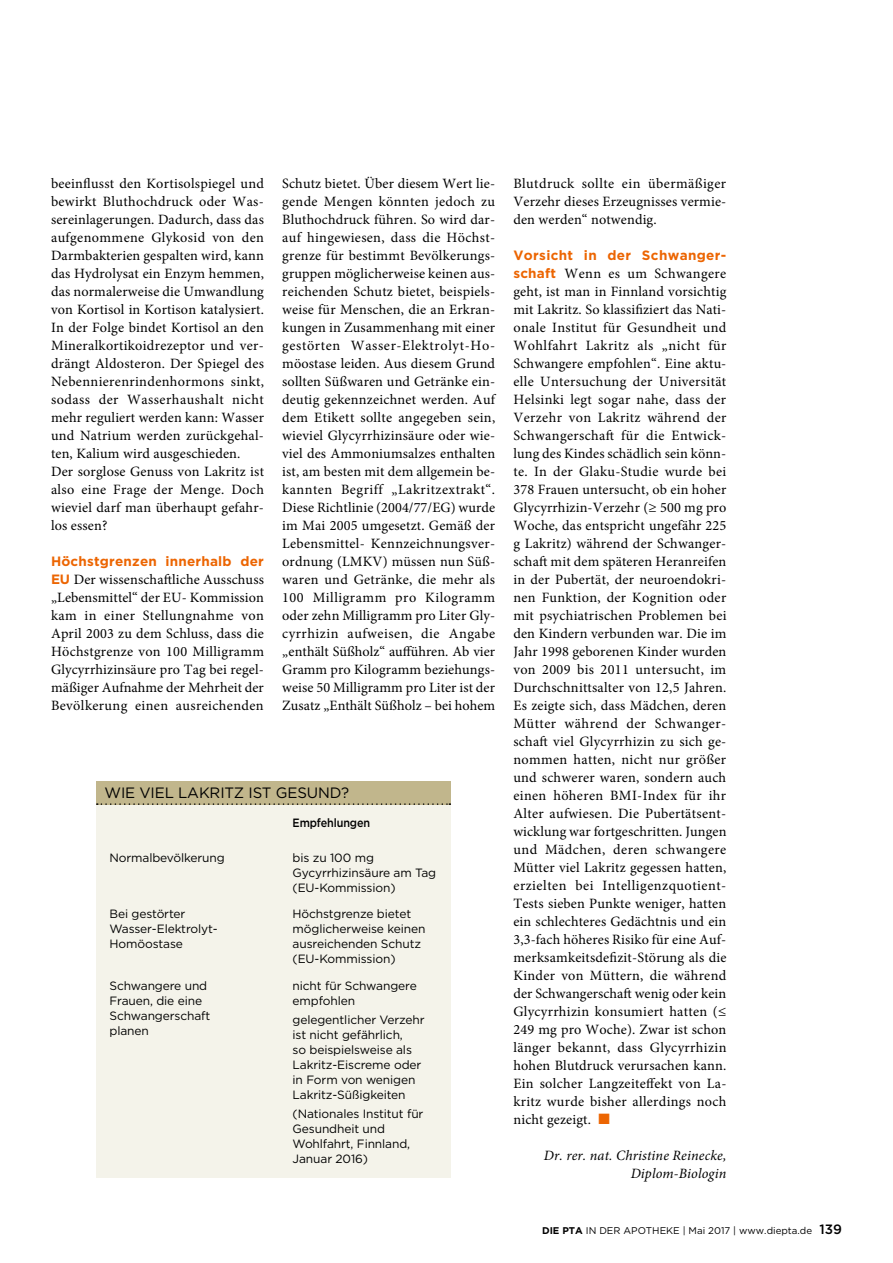
<style>
.page{position:relative;width:893px;height:1263px;background:#fff}
.page>*{position:absolute;margin:0;border:0;box-sizing:border-box;transform-origin:0 0}
.t1{font:15px "Gotham";letter-spacing:-.01em;color:#000}
.Praxis_Grundtext{font:14.25px/18px "Minion Pro";letter-spacing:.01em;color:#000;text-align:justify}
.Praxis_Autor{font:italic 14.25px/18px "Minion Pro";letter-spacing:.01em;color:#000;text-align:right}
.Praxis_Grundtext-2{font:700 13.5px "Gotham";letter-spacing:.015em;color:#ec6502}
.t2{font:12px/15px "Gotham";letter-spacing:-.01em;color:#000}
.t3{font:500 12px "Gotham";letter-spacing:-.01em;color:#000;scale:.9 1}
.t4{font:9.75px "Gotham";color:#000}
.s1{font-family:"Gotham";font-weight:700;font-size:13.5px;color:#ec6502}
.s2{color:#ec6502}
.s3{font-weight:700}
.s4{font-weight:500;font-size:13.5px}
</style>
<div class="page">
<div style="left:96px;top:782px;width:354px;height:396px;background:#f4f3ea"></div>
<div style="left:96px;top:782px;width:354px;height:23px;background:#c1b68c"></div>
<svg style="left:97px;top:803px;width:353px;height:2px"></svg>
<p class="Praxis_Grundtext" style="left:282px;top:175px;width:214px">Schutz bietet. Über diesem Wert lie&shy;gende Mengen könnten jedoch zu Bluthochdruck führen. So wird dar&shy;auf hingewiesen, dass die Höchst&shy;grenze für bestimmt Bevölkerungs&shy;gruppen möglicherweise keinen aus&shy;reichenden Schutz bietet, beispiels&shy;weise für Menschen, die an Erkran&shy;kungen in Zusammenhang mit einer gestörten Wasser-Elektrolyt-Ho&shy;möostase leiden. Aus diesem Grund sollten Süßwaren und Getränke ein&shy;deutig gekennzeichnet werden. Auf dem Etikett sollte angegeben sein, wieviel Glycyrrhizinsäure oder wie&shy;viel des Ammoniumsalzes enthalten ist, am besten mit dem allgemein be&shy;kannten Begriff „Lakritzextrakt“.<br>Diese Richtlinie (2004/77/EG) wurde im Mai 2005 umgesetzt. Gemäß der Lebensmittel- Kennzeichnungsver&shy;ordnung (LMKV) müssen nun Süß&shy;waren und Getränke, die mehr als 100 Milligramm pro Kilogramm oder zehn Milligramm pro Liter Gly&shy;cyrrhizin aufweisen, die Angabe „enthält Süßholz“ aufführen. Ab vier Gramm pro Kilogramm beziehungs&shy;weise 50 Milligramm pro Liter ist der Zusatz „Enthält Süßholz – bei hohem</p>
<p class="Praxis_Grundtext" style="left:513px;top:175px;width:214px">Blutdruck sollte ein übermäßiger Verzehr dieses Erzeugnisses vermie&shy;den werden“ notwendig.</p>
<p class="Praxis_Grundtext" style="left:51px;top:175px;width:214px">beeinflusst den Kortisolspiegel und bewirkt Bluthochdruck oder Was&shy;sereinlagerungen. Dadurch, dass das aufgenommene Glykosid von den Darmbakterien gespalten wird, kann das Hydrolysat ein Enzym hemmen, das normalerweise die Umwandlung von Kortisol in Kortison katalysiert.<br>In der Folge bindet Kortisol an den Mineralkortikoidrezeptor und ver&shy;drängt Aldosteron. Der Spiegel des Nebennierenrindenhormons sinkt, sodass der Wasserhaushalt nicht mehr reguliert werden kann: Wasser und Natrium werden zurückgehal&shy;ten, Kalium wird ausgeschieden.</p>
<p class="Praxis_Grundtext" style="left:51px;top:463px;width:214px">Der sorglose Genuss von Lakritz ist also eine Frage der Menge. Doch wieviel darf man überhaupt gefahr&shy;los essen?</p>
<p class="Praxis_Grundtext-2" style="left:51px;top:552px;width:214px">Höchstgrenzen innerhalb der</p>
<p class="Praxis_Grundtext" style="left:51px;top:571px;width:215px"><span class="s1">EU</span> Der wissenschaftliche Ausschuss „Lebensmittel“ der EU- Kommission kam in einer Stellungnahme von April 2003 zu dem Schluss, dass die Höchstgrenze von 100 Milligramm Glycyrrhizinsäure pro Tag bei regel&shy;mäßiger Aufnahme der Mehrheit der Bevölkerung einen ausreichenden</p>
<p class="Praxis_Grundtext-2" style="left:513px;top:246px;width:214px">Vorsicht in der Schwanger-</p>
<p class="Praxis_Grundtext" style="left:513px;top:265px;width:215px"><span class="s1">schaft</span> Wenn es um Schwangere geht, ist man in Finnland vorsichtig mit Lakritz. So klassifiziert das Nati&shy;onale Institut für Gesundheit und Wohlfahrt Lakritz als „nicht für Schwangere empfohlen“. Eine aktu&shy;elle Untersuchung der Universität Helsinki legt sogar nahe, dass der Verzehr von Lakritz während der Schwangerschaft für die Entwick&shy;lung des Kindes schädlich sein könn&shy;te. In der Glaku-Studie wurde bei 378 Frauen untersucht, ob ein hoher Glycyrrhizin-Verzehr (≥ 500 mg pro Woche, das entspricht ungefähr 225 g Lakritz) während der Schwanger&shy;schaft mit dem späteren Heranreifen in der Pubertät, der neuroendokri&shy;nen Funktion, der Kognition oder mit psychiatrischen Problemen bei den Kindern verbunden war. Die im Jahr 1998 geborenen Kinder wurden von 2009 bis 2011 untersucht, im Durchschnittsalter von 12,5 Jahren.<br>Es zeigte sich, dass Mädchen, deren Mütter während der Schwanger&shy;schaft viel Glycyrrhizin zu sich ge&shy;nommen hatten, nicht nur größer und schwerer waren, sondern auch einen höheren BMI-Index für ihr Alter aufwiesen. Die Pubertätsent&shy;wicklung war fortgeschritten. Jungen und Mädchen, deren schwangere Mütter viel Lakritz gegessen hatten, erzielten bei Intelligenzquotient-Tests sieben Punkte weniger, hatten ein schlechteres Gedächtnis und ein 3,3-fach höheres Risiko für eine Auf&shy;merksamkeitsdefizit-Störung als die Kinder von Müttern, die während der Schwangerschaft wenig oder kein Glycyrrhizin konsumiert hatten (≤ 249 mg pro Woche). Zwar ist schon länger bekannt, dass Glycyrrhizin hohen Blutdruck verursachen kann.<br>Ein solcher Langzeiteffekt von La&shy;kritz wurde bisher allerdings noch nicht gezeigt. <span class="s2">■</span></p>
<p class="Praxis_Autor" style="left:544px;top:1147px;width:184px">Dr. rer. nat. Christine Reinecke,<br>Diplom-Biologin</p>
<p class="t1" style="left:105px;top:783px;width:246px">WIE VIEL LAKRITZ IST GESUND?</p>
<p class="t3" style="left:293px;top:815px;width:88px">Empfehlungen</p>
<p class="t2" style="left:110px;top:850px;width:117px">Normalbevölkerung</p>
<p class="t2" style="left:293px;top:850px;width:145px">bis zu 100 mg<br>Gycyrrhizinsäure am Tag (EU-Kommission)</p>
<p class="t2" style="left:293px;top:905px;width:134px">Höchstgrenze bietet möglicherweise keinen ausreichenden Schutz (EU-Kommission)</p>
<p class="t2" style="left:293px;top:977px;width:126px">nicht für Schwangere empfohlen</p>
<p class="t2" style="left:293px;top:1012px;width:134px">gelegentlicher Verzehr ist nicht gefährlich,<br>so beispielsweise als<br>Lakritz-Eiscreme oder in Form von wenigen<br>Lakritz-Süßigkeiten</p>
<p class="t2" style="left:293px;top:1106px;width:132px">(Nationales Institut für<br>Gesundheit und<br>Wohlfahrt, Finnland,<br>Januar 2016)</p>
<p class="t2" style="left:110px;top:905px;width:110px">Bei gestörter<br>Wasser-Elektrolyt-<br>Homöostase</p>
<p class="t2" style="left:110px;top:977px;width:102px">Schwangere und<br>Frauen, die eine<br>Schwangerschaft planen</p>
<p class="t4" style="left:542px;top:1224px;width:301px"><span class="s3">DIE PTA</span> IN DER APOTHEKE | Mai 2017 | www.diepta.de <span class="s4">139</span></p>
</div>
